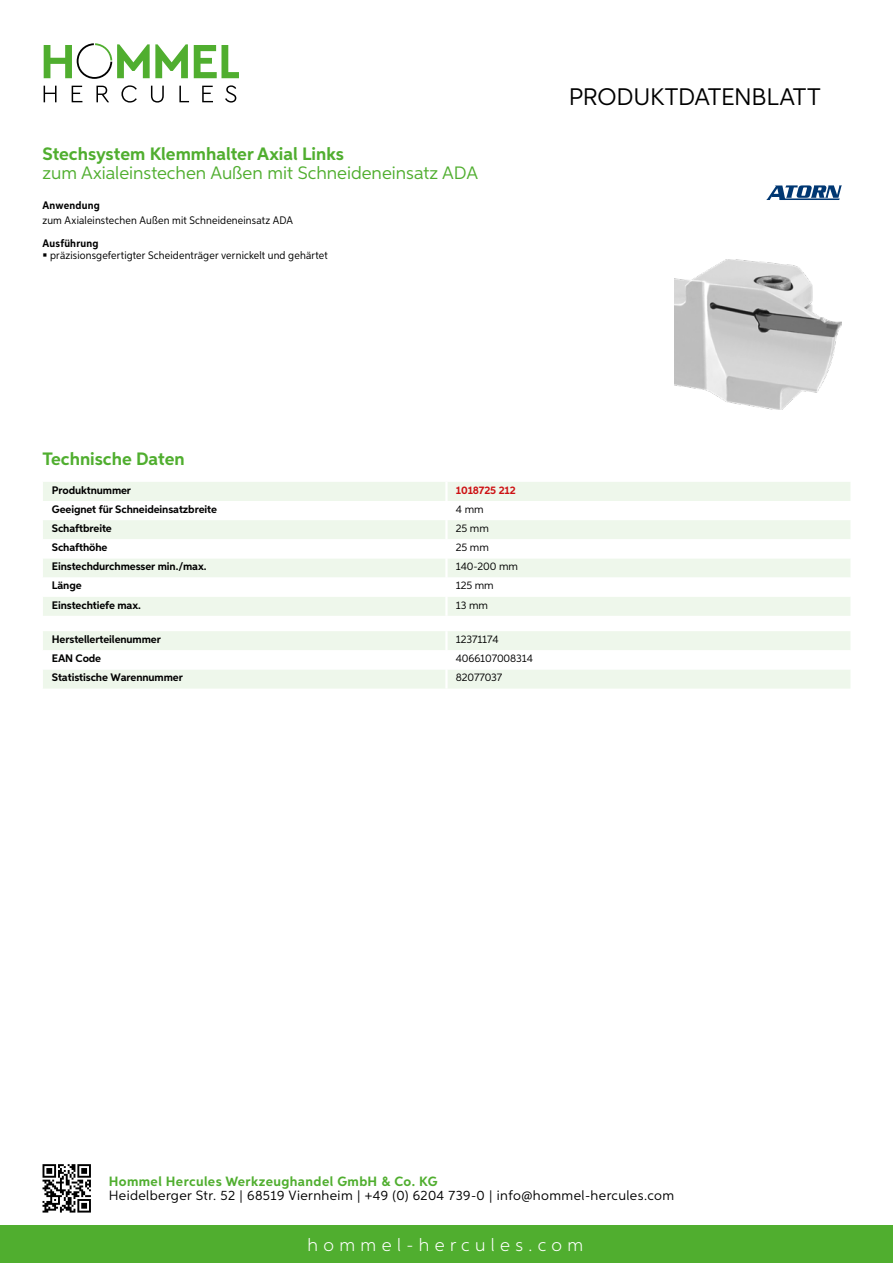
<style>
.page{position:relative;width:893px;height:1263px;background:#fff}
.page>*{position:absolute;margin:0;border:0;box-sizing:border-box;transform-origin:0 0}
.t1{font:24px "Aspira";letter-spacing:-.01em;color:#000}
.t2{font:700 18px "Aspira";color:#50ae2f}
.t3{font:18px "Aspira";color:#50ae2f}
.t4{font:300 18px "Aspira";letter-spacing:.3em;color:#fff}
.t5{font:13.5px "Aspira";letter-spacing:.03em;color:#000}
.t6{font:700 13.5px "Aspira";letter-spacing:.03em;color:#50ae2f}
.t7{font:700 10.95px "Aspira";letter-spacing:-.01em;color:#000}
.t8{font:10.95px "Aspira Nar";letter-spacing:.015em;color:#000}
.t9{font:10.95px "Aspira";letter-spacing:-.01em;color:#000}
.t10{font:700 10.95px "Aspira Nar";letter-spacing:.02em;color:#000}
.t11{font:700 10.95px "Aspira";letter-spacing:-.01em;color:#cd1013}
</style>
<div class="page">
<div style="left:0;top:1226px;width:893px;height:37px;background:#50ae2f"></div>
<svg style="left:43px;top:1164px;width:48px;height:48px"></svg>
<svg style="left:194px;top:45px;width:45px;height:33px"></svg>
<svg style="left:44px;top:43px;width:144px;height:36px"></svg>
<svg style="left:44px;top:86px;width:13px;height:16px"></svg>
<svg style="left:72px;top:86px;width:10px;height:16px"></svg>
<svg style="left:96px;top:86px;width:13px;height:16px"></svg>
<svg style="left:121px;top:85px;width:16px;height:18px"></svg>
<svg style="left:151px;top:86px;width:13px;height:17px"></svg>
<svg style="left:179px;top:86px;width:10px;height:16px"></svg>
<svg style="left:202px;top:86px;width:11px;height:16px"></svg>
<svg style="left:225px;top:85px;width:11px;height:18px"></svg>
<div style="left:43px;top:482px;width:807px;height:134px;background:#eef7eb"></div>
<svg style="left:43px;top:501px;width:807px;height:96px"></svg>
<hr style="left:445px;top:482px;width:3px;height:19px;background:#fff">
<hr style="left:445px;top:501px;width:3px;height:19px;background:#fff">
<hr style="left:445px;top:520px;width:3px;height:19px;background:#fff">
<hr style="left:445px;top:539px;width:3px;height:19px;background:#fff">
<hr style="left:445px;top:558px;width:3px;height:19px;background:#fff">
<hr style="left:445px;top:577px;width:3px;height:20px;background:#fff">
<hr style="left:445px;top:597px;width:3px;height:19px;background:#fff">
<svg style="left:43px;top:631px;width:807px;height:58px"></svg>
<hr style="left:445px;top:669px;width:3px;height:20px;background:#fff">
<img style="left:674px;top:259px;width:168px;height:150px">
<svg style="left:766px;top:185px;width:76px;height:15px"></svg>
<h2 class="t2" style="left:43px;top:142px;width:303px">Stechsystem Klemmhalter Axial Links</h2>
<h2 class="t3" style="left:43px;top:162px;width:413px">zum Axialeinstechen Außen mit Schneideneinsatz ADA</h2>
<p class="t10" style="left:43px;top:199px;width:59px">Anwendung</p>
<p class="t8" style="left:43px;top:214px;width:252px">zum Axialeinstechen Außen mit Schneideneinsatz ADA</p>
<p class="t10" style="left:43px;top:236px;width:58px">Ausführung</p>
<p class="t8" style="left:50px;top:249px;width:279px">präzisionsgefertigter Scheidenträger vernickelt und gehärtet</p>
<h1 class="t1" style="left:569px;top:82px;width:253px">Produktdatenblatt</h1>
<h2 class="t2" style="left:43px;top:448px;width:144px">Technische Daten</h2>
<p class="t7" style="left:52px;top:483px;width:81px">Produktnummer</p>
<p class="t11" style="left:456px;top:483px;width:61px">1018725 212</p>
<p class="t7" style="left:52px;top:502px;width:167px">Geeignet für Schneideinsatzbreite</p>
<p class="t9" style="left:456px;top:502px;width:29px">4 mm</p>
<p class="t7" style="left:52px;top:521px;width:61px">Schaftbreite</p>
<p class="t9" style="left:456px;top:522px;width:35px">25 mm</p>
<p class="t7" style="left:52px;top:541px;width:57px">Schafthöhe</p>
<p class="t9" style="left:456px;top:541px;width:35px">25 mm</p>
<p class="t7" style="left:52px;top:560px;width:156px">Einstechdurchmesser min./max.</p>
<p class="t9" style="left:456px;top:560px;width:64px">140-200 mm</p>
<p class="t7" style="left:52px;top:579px;width:31px">Länge</p>
<p class="t9" style="left:456px;top:579px;width:39px">125 mm</p>
<p class="t7" style="left:52px;top:598px;width:91px">Einstechtiefe max.</p>
<p class="t9" style="left:456px;top:598px;width:34px">13 mm</p>
<p class="t7" style="left:52px;top:633px;width:111px">Herstellerteilenummer</p>
<p class="t9" style="left:456px;top:633px;width:44px">12371174</p>
<p class="t7" style="left:52px;top:652px;width:51px">EAN Code</p>
<p class="t9" style="left:456px;top:652px;width:79px">4066107008314</p>
<p class="t7" style="left:52px;top:671px;width:132px">Statistische Warennummer</p>
<p class="t9" style="left:456px;top:671px;width:48px">82077037</p>
<p class="t6" style="left:109px;top:1172px;width:330px">Hommel Hercules Werkzeughandel GmbH &amp; Co. KG</p>
<p class="t5" style="left:109px;top:1187px;width:567px">Heidelberger Str. 52 | 68519 Viernheim | +49 (0) 6204 739-0 | info@hommel-hercules.com</p>
<h2 class="t4" style="left:307px;top:1234px;width:277px">hommel-hercules.com</h2>
</div>
